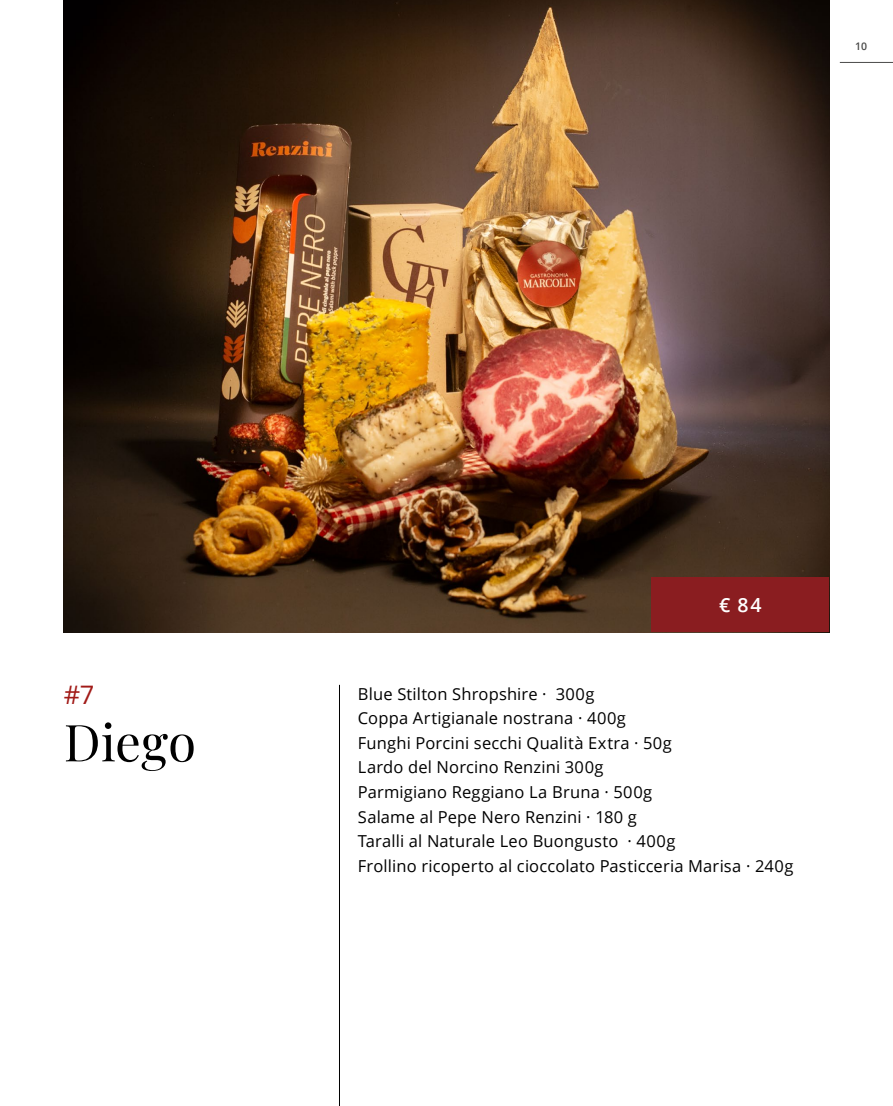
<style>
.page{position:relative;width:893px;height:1106px;background:#fff}
.page>*{position:absolute;margin:0;border:0;box-sizing:border-box;transform-origin:0 0}
.t1{font:51px "Playfair Display";color:#000}
.t2{font:25.5px "Open Sans";color:#a11a17}
.t3{font:600 19.5px "Open Sans";color:#fff}
.t4{font:16.5px/24.6px "Open Sans";letter-spacing:.01em;color:#000}
.t5{font:600 10.5px "Open Sans";color:#4a4a49}
</style>
<div class="page">
<img style="left:64px;top:0;width:765px;height:632px">
<hr style="left:840px;top:62px;width:53px;height:1px;background:#4a4a49">
<div style="left:651px;top:577px;width:178px;height:55px;background:#8a1d20"></div>
<hr style="left:339px;top:685px;width:1px;height:421px;background:#000">
<p class="t5" style="left:855px;top:38px;width:13px">10</p>
<h2 class="t2" style="left:64px;top:677px;width:32px">#7</h2>
<h1 class="t1" style="left:64px;top:702px;width:134px">Diego</h1>
<p class="t3" style="left:719px;top:591px;width:44px">€ 84</p>
<p class="t4" style="left:358px;top:681px;width:437px">Blue Stilton Shropshire · 300g<br>Coppa Artigianale nostrana · 400g<br>Funghi Porcini secchi Qualità Extra · 50g<br>Lardo del Norcino Renzini 300g<br>Parmigiano Reggiano La Bruna · 500g<br>Salame al Pepe Nero Renzini · 180 g<br>Taralli al Naturale Leo Buongusto · 400g<br>Frollino ricoperto al cioccolato Pasticceria Marisa · 240g</p>
</div>
